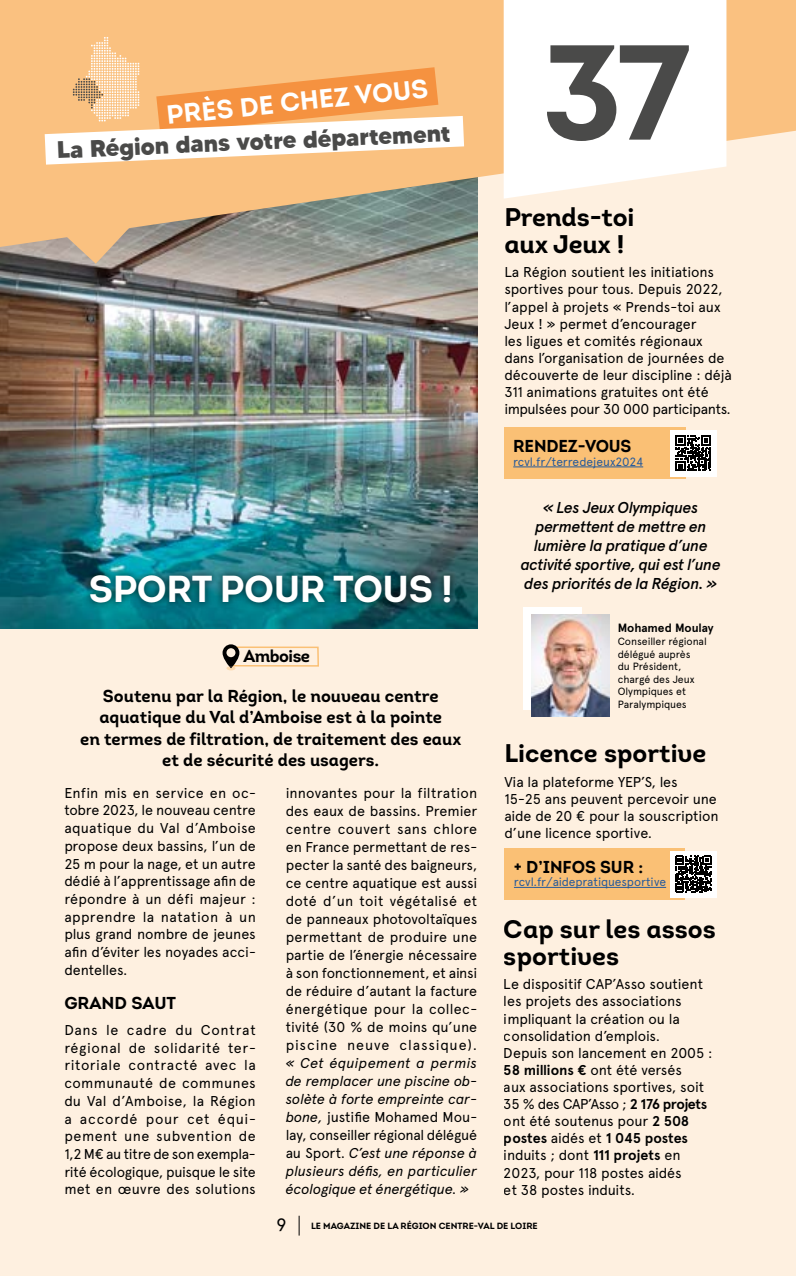
<style>
.page{position:relative;width:796px;height:1276px;background:#fff}
.page>*{position:absolute;margin:0;border:0;box-sizing:border-box;transform-origin:0 0}
.t1{font:134.7px "Intro Trial Bd";color:#4a4a49}
.t2{font:37.5px "Intro Bold Alt";letter-spacing:-.01em;color:#fff}
.t3{font:26.25px "Intro Bold Alt";color:#fff}
.t4{font:25.5px/27px "Intro Bold Alt";color:#000}
.t5{font:800 23.85px "MADETOMMY";color:#4a4a49}
.t6{font:18px "Apercu";color:#000}
.t7{font:17.25px/21.3px "Intro Bold Alt";color:#000;text-align:center}
.t8{font:17.25px "Intro Bold Alt";letter-spacing:-.03em;color:#000}
.t9{font:italic 500 15.75px/18.9px "Apercu";letter-spacing:-.02em;color:#000;text-align:center}
.t10{font:14.25px/17.1px "Apercu";letter-spacing:-.005em;color:#000;text-align:justify}
.t11{font:italic 14.25px/18px "Apercu";letter-spacing:-.01em;color:#000;text-align:justify}
.t12{font:12px "Apercu";letter-spacing:-.01em;color:#275b9b}
.t13{font:700 12px "Apercu";letter-spacing:-.005em;color:#000}
.t14{font:10.5px/12.6px "Apercu";letter-spacing:-.01em;color:#000}
.t15{font:9px "Intro Bold Alt";color:#000}
.s1{font-style:normal}
.s2{font-weight:700}
</style>
<div class="page">
<div style="left:0;top:0;width:795px;height:1276px;background:#fef0e0"></div>
<img style="left:0;top:247px;width:477px;height:381px">
<svg style="left:0;top:0;width:795px;height:247px;fill:#fac180"></svg>
<svg style="left:62px;top:197px;width:67px;height:67px;background:#e6b987"></svg>
<svg style="left:503px;top:0;width:223px;height:211px;background:#fefcfa"></svg>
<svg style="left:45px;top:37px;width:419px;height:128px;background:#f9c794"></svg>
<div style="left:83px;top:565px;width:375px;height:45px;background:#000;opacity:.75"></div>
<svg style="left:222px;top:644px;width:97px;height:26px"></svg>
<div style="left:523px;top:607px;width:58px;height:102px;background:#fff"></div>
<img style="left:531px;top:614px;width:78px;height:102px">
<div style="left:503px;top:428px;width:182px;height:51px;background:#fac075"></div>
<hr style="left:513px;top:466px;width:130px;height:1px;background:#275b9b">
<div style="left:669px;top:430px;width:47px;height:46px;background:#fff"></div>
<svg style="left:675px;top:436px;width:35px;height:35px"></svg>
<div style="left:504px;top:848px;width:181px;height:51px;background:#fac075"></div>
<hr style="left:513px;top:887px;width:152px;height:1px;background:#275b9b">
<div style="left:669px;top:850px;width:47px;height:47px;background:#fff"></div>
<svg style="left:675px;top:856px;width:36px;height:36px"></svg>
<h3 class="t3" style="left:165px;top:98px;width:264px;rotate:-6deg">PRÈS DE CHEZ VOUS</h3>
<h3 class="t5" style="left:57px;top:133px;width:395px;rotate:-2deg">La Région dans votre département</h3>
<h2 class="t2" style="left:89px;top:564px;width:365px">SPORT POUR TOUS !</h2>
<p class="t8" style="left:243px;top:644px;width:68px">Amboise</p>
<p class="t7" style="left:80px;top:685px;width:382px">Soutenu par la Région, le nouveau centre aquatique du Val d’Amboise est à la pointe<br>en termes de filtration, de traitement des eaux et de sécurité des usagers.</p>
<p class="t10" style="left:64px;top:783px;width:193px;line-height:17.7px">Enfin mis en service en oc&shy;tobre 2023, le nouveau centre aquatique du Val d’Amboise propose deux bassins, l’un de 25 m pour la nage, et un autre dédié à l’apprentissage afin de répondre à un défi majeur : apprendre la natation à un plus grand nombre de jeunes afin d’éviter les noyades acci&shy;dentelles.</p>
<p class="t7" style="left:64px;top:992px;width:113px">GRAND SAUT</p>
<p class="t10" style="left:64px;top:1021px;width:193px;line-height:17.7px">Dans le cadre du Contrat régional de solidarité ter&shy;ritoriale contracté avec la communauté de communes du Val d’Amboise, la Région a accordé pour cet équi&shy;pement une subvention de 1,2 M€ au titre de son exempla&shy;rité écologique, puisque le site met en œuvre des solutions</p>
<p class="t10" style="left:285px;top:783px;width:193px;line-height:18px">innovantes pour la filtration des eaux de bassins. Premier centre couvert sans chlore en France permettant de res&shy;pecter la santé des baigneurs, ce centre aquatique est aussi doté d’un toit végétalisé et de panneaux photovoltaïques permettant de produire une partie de l’énergie nécessaire à son fonctionnement, et ainsi de réduire d’autant la facture énergétique pour la collec&shy;tivité (30 % de moins qu’une piscine neuve classique).</p>
<p class="t11" style="left:285px;top:1053px;width:193px">« Cet équipement a permis de remplacer une piscine ob&shy;solète à forte empreinte car&shy;bone, <span class="s1">justifie Mohamed Mou&shy;lay, conseiller régional délégué au Sport.</span> C’est une réponse à plusieurs défis, en particulier écologique et énergétique. »</p>
<h1 class="t1" style="left:540px;top:14px;width:150px">37</h1>
<h3 class="t4" style="left:504px;top:204px;width:131px">Prends-toi aux Jeux !</h3>
<p class="t10" style="left:504px;top:264px;width:229px;text-align:left">La Région soutient les initiations sportives pour tous. Depuis 2022, l’appel à projets « Prends-toi aux Jeux ! » permet d’encourager<br>les ligues et comités régionaux dans l’organisation de journées de découverte de leur discipline : déjà 311 animations gratuites ont été impulsées pour 30 000 participants.</p>
<p class="t7" style="left:513px;top:435px;width:120px">RENDEZ-VOUS</p>
<p class="t12" style="left:513px;top:454px;width:131px">rcvl.fr/terredejeux2024</p>
<p class="t9" style="left:520px;top:498px;width:201px">« Les Jeux Olympiques permettent de mettre en lumière la pratique d’une activité sportive, qui est l’une des priorités de la Région. »</p>
<p class="t13" style="left:617px;top:621px;width:97px">Mohamed Moulay</p>
<p class="t14" style="left:617px;top:635px;width:90px">Conseiller régional délégué auprès<br>du Président, chargé des Jeux<br>Olympiques et<br>Paralympiques</p>
<h3 class="t4" style="left:504px;top:740px;width:203px">Licence sportive</h3>
<p class="t10" style="left:504px;top:773px;width:216px;text-align:left">Via la plateforme YEP’S, les<br>15-25 ans peuvent percevoir une aide de 20 € pour la souscription d’une licence sportive.</p>
<p class="t7" style="left:513px;top:856px;width:131px">+ D’INFOS SUR :</p>
<p class="t12" style="left:513px;top:875px;width:154px">rcvl.fr/aidepratiquesportive</p>
<h3 class="t4" style="left:503px;top:915px;width:213px">Cap sur les assos sportives</h3>
<p class="t10" style="left:503px;top:975px;width:210px;text-align:left">Le dispositif CAP’Asso soutient les projets des associations impliquant la création ou la consolidation d’emplois.<br>Depuis son lancement en 2005 :<br><span class="s2">58 millions €</span> ont été versés<br>aux associations sportives, soit<br>35 % des CAP’Asso ; <span class="s2">2 176 projets </span>ont été soutenus pour <span class="s2">2 508 postes</span> aidés et <span class="s2">1 045 postes </span>induits ; dont <span class="s2">111 projets</span> en<br>2023, pour 118 postes aidés<br>et 38 postes induits.</p>
<p class="t6" style="left:276px;top:1213px;width:12px">9</p>
<p class="t15" style="left:311px;top:1220px;width:228px">LE MAGAZINE DE LA RÉGION CENTRE-VAL DE LOIRE</p>
</div>
